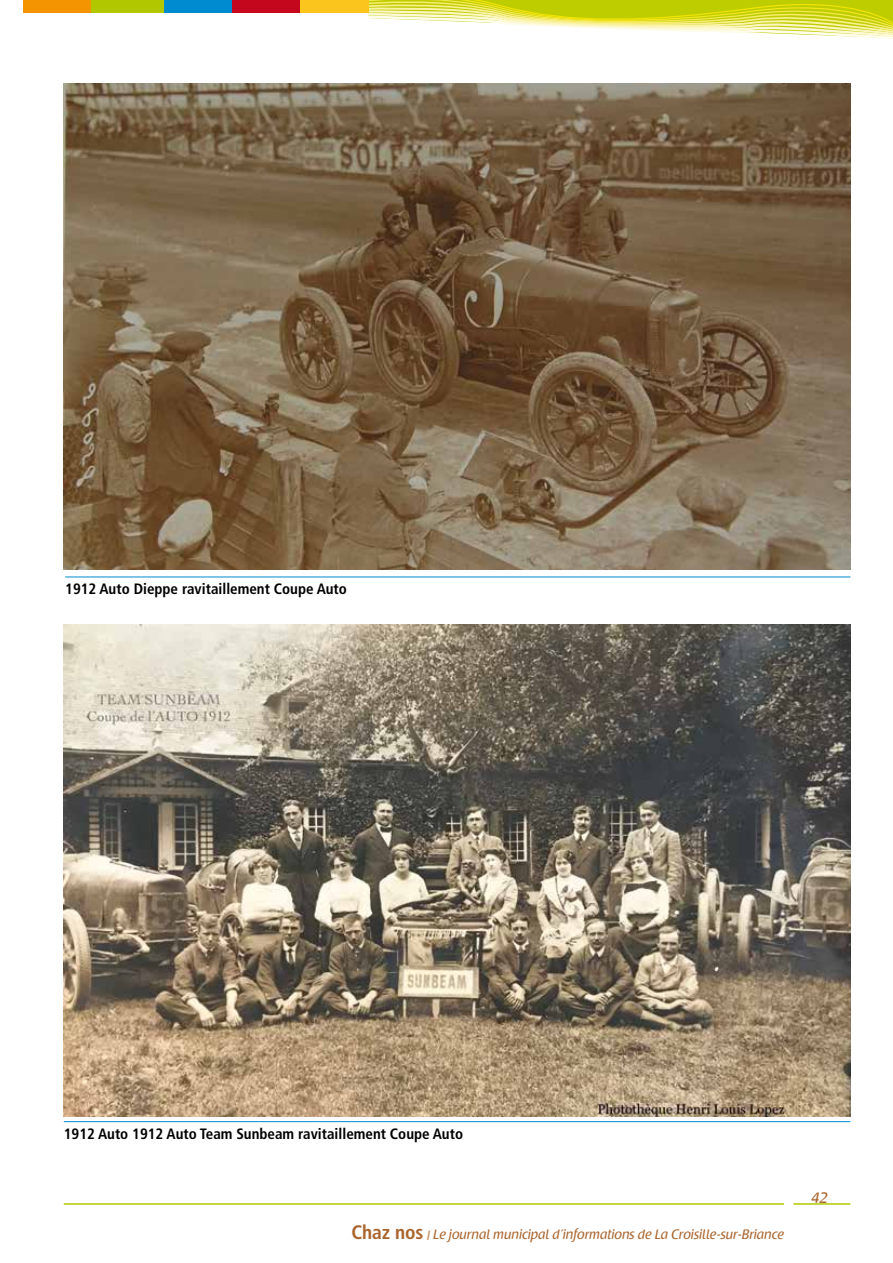
<style>
.page{position:relative;width:893px;height:1263px;background:#fff}
.page>*{position:absolute;margin:0;border:0;box-sizing:border-box;transform-origin:0 0}
.t1{font:700 condensed 15px "Frutiger LT Std";color:#000}
.t2{font:15px "Raspoutine Classic";color:#aa652e}
.t3{font:13.5px "Raspoutine Classic";color:#aa652e}
.s1{font-family:"Frutiger LT Std";font-weight:700;font-stretch:condensed;font-size:19.5px}
.s2{font-family:"Raspoutine";font-weight:500;color:#cb9e76}
</style>
<div class="page">
<hr style="left:64px;top:1203px;width:720px;height:2px;background:#b1c800">
<hr style="left:793px;top:1203px;width:57px;height:2px;background:#b1c800">
<svg style="left:368px;top:0;width:525px;height:39px"></svg>
<div style="left:24px;top:0;width:68px;height:13px;background:#f39400"></div>
<div style="left:92px;top:0;width:72px;height:13px;background:#b1c800"></div>
<div style="left:164px;top:0;width:68px;height:13px;background:#008bd0"></div>
<div style="left:232px;top:0;width:68px;height:13px;background:#c4071c"></div>
<div style="left:300px;top:0;width:68px;height:13px;background:#fcc51d"></div>
<img style="left:63px;top:84px;width:787px;height:486px">
<img style="left:64px;top:624px;width:786px;height:492px">
<hr style="left:65px;top:577px;width:785px;height:1px;background:#008bd0">
<hr style="left:64px;top:1121px;width:786px;height:1px;background:#008bd0">
<p class="t1" style="left:65px;top:580px;width:283px">1912 Auto Dieppe ravitaillement Coupe Auto</p>
<p class="t1" style="left:64px;top:1124px;width:401px">1912 Auto 1912 Auto Team Sunbeam ravitaillement Coupe Auto</p>
<p class="t3" style="left:351px;top:1226px;width:434px"><span class="s1">Chaz nos</span> <span class="s2">I</span> Le journal municipal d’informations de La Croisille-sur-Briance</p>
<p class="t2" style="left:811px;top:1189px;width:18px">42</p>
</div>
